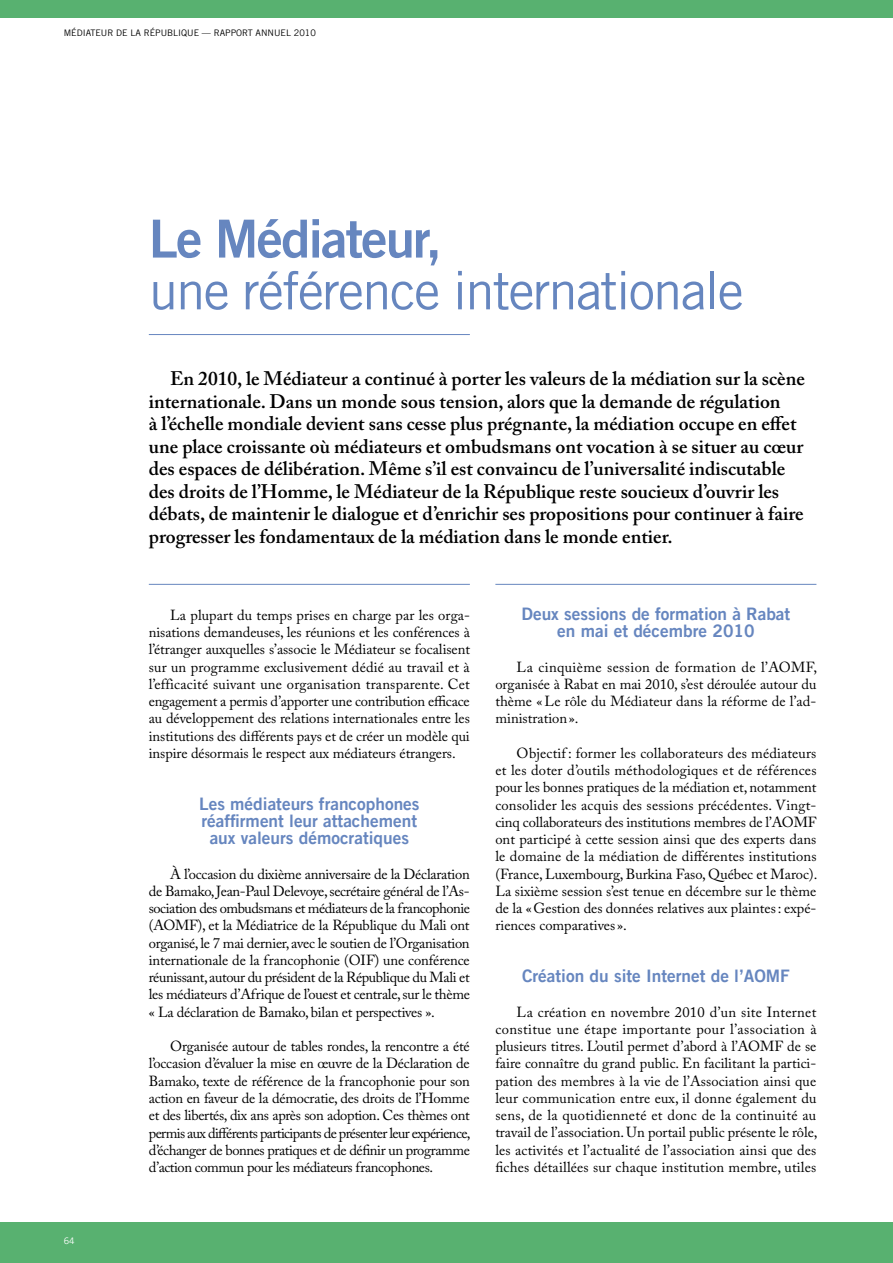
<style>
.page{position:relative;width:893px;height:1263px;background:#fff}
.page>*{position:absolute;margin:0;border:0;box-sizing:border-box;transform-origin:0 0}
.t1{font:52.5px "Trade Gothic LT Com";letter-spacing:-.035em;color:#6686bf}
.t2{font:52.5px "Trade Gothic LT Com Bd 2";letter-spacing:-.035em;color:#6686bf}
.t3{font:600 19.5px/22.5px "Adobe Caslon Pro";color:#000}
.t4{font:17.25px/17.2px "Trade Gothic LT Com Bd 2";color:#6686bf;text-align:center}
.t5{font:14.55px/17.2px "Adobe Caslon Pro";letter-spacing:-.005em;color:#000;text-align:justify}
.t6{font:9px "Trade Gothic LT Com";color:#000}
.t7{font:9px "Trade Gothic LT Com";color:#fff}
</style>
<div class="page">
<div style="left:0;top:0;width:893px;height:17px;background:#58b170"></div>
<div style="left:0;top:1222px;width:893px;height:41px;background:#58b170"></div>
<hr style="left:149px;top:334px;width:321px;height:1px;background:#6686bf">
<hr style="left:495px;top:584px;width:321px;height:1px;background:#6686bf">
<hr style="left:149px;top:584px;width:321px;height:1px;background:#6686bf">
<p class="t6" style="left:64px;top:27px;width:254px">Médiateur de la république — Rapport annuel 2010</p>
<h1 class="t2" style="left:149px;top:206px;width:294px">Le Médiateur,</h1>
<h1 class="t1" style="left:149px;top:259px;width:596px">une référence internationale</h1>
<p class="t3" style="left:149px;top:367px;width:657px;text-indent:21px">En 2010, le Médiateur a continué à porter les valeurs de la médiation sur la scène internationale. Dans un monde sous tension, alors que la demande de régulation<br>à l’échelle mondiale devient sans cesse plus prégnante, la médiation occupe en effet une place croissante où médiateurs et ombudsmans ont vocation à se situer au cœur des espaces de délibération. Même s’il est convaincu de l’universalité indiscutable des droits de l’Homme, le Médiateur de la République reste soucieux d’ouvrir les débats, de maintenir le dialogue et d’enrichir ses propositions pour continuer à faire progresser les fondamentaux de la médiation dans le monde entier.</p>
<p class="t7" style="left:64px;top:1235px;width:12px">64</p>
<p class="t5" style="left:149px;top:606px;width:323px;text-indent:21px">La plupart du temps prises en charge par les orga&shy;nisations demandeuses, les réunions et les conférences à l’étranger auxquelles s’associe le Médiateur se focalisent sur un programme exclusivement dédié au travail et à l’efficacité suivant une organisation transparente. Cet engagement a permis d’apporter une contribution efficace au développement des relations internationales entre les institutions des différents pays et de créer un modèle qui inspire désormais le respect aux médiateurs étrangers.</p>
<p class="t4" style="left:199px;top:794px;width:222px">Les médiateurs francophones réaffirment leur attachement aux valeurs démocratiques</p>
<p class="t5" style="left:149px;top:865px;width:323px;text-indent:21px">À l’occasion du dixième anniversaire de la Déclaration de Bamako, Jean-Paul Delevoye, secrétaire général de l’As&shy;sociation des ombudsmans et médiateurs de la francophonie (AOMF), et la Médiatrice de la République du Mali ont organisé, le 7 mai dernier, avec le soutien de l’Organisation internationale de la francophonie (OIF) une conférence réunissant, autour du président de la République du Mali et les médiateurs d’Afrique de l’ouest et centrale, sur le thème « La déclaration de Bamako, bilan et perspectives ».</p>
<p class="t5" style="left:149px;top:1037px;width:323px;text-indent:21px">Organisée autour de tables rondes, la rencontre a été l’occasion d’évaluer la mise en œuvre de la Déclaration de Bamako, texte de référence de la francophonie pour son action en faveur de la démocratie, des droits de l’Homme et des libertés, dix ans après son adoption. Ces thèmes ont permis aux différents participants de présenter leur expérience, d’échanger de bonnes pratiques et de définir un programme d’action commun pour les médiateurs francophones.</p>
<p class="t4" style="left:521px;top:605px;width:270px">Deux sessions de formation à Rabat en mai et décembre 2010</p>
<p class="t5" style="left:495px;top:658px;width:323px;text-indent:21px">La cinquième session de formation de l’AOMF, organisée à Rabat en mai 2010, s’est déroulée autour du thème «Le rôle du Médiateur dans la réforme de l’ad&shy;ministration».</p>
<p class="t5" style="left:495px;top:744px;width:324px;text-indent:21px">Objectif: former les collaborateurs des médiateurs et les doter d’outils méthodologiques et de références pour les bonnes pratiques de la médiation et, notamment consolider les acquis des sessions précédentes. Vingt&shy;cinq collaborateurs des institutions membres de l’AOMF ont participé à cette session ainsi que des experts dans le domaine de la médiation de différentes institutions (France, Luxembourg, Burkina Faso, Québec et Maroc).<br>La sixième session s’est tenue en décembre sur le thème de la «Gestion des données relatives aux plaintes: expé&shy;riences comparatives ».</p>
<p class="t4" style="left:522px;top:967px;width:269px">Création du site Internet de l’AOMF</p>
<p class="t5" style="left:495px;top:1003px;width:324px;text-indent:21px">La création en novembre 2010 d’un site Internet constitue une étape importante pour l’association à plusieurs titres. L’outil permet d’abord à l’AOMF de se faire connaître du grand public. En facilitant la partici&shy;pation des membres à la vie de l’Association ainsi que leur communication entre eux, il donne également du sens, de la quotidienneté et donc de la continuité au travail de l’association. Un portail public présente le rôle, les activités et l’actualité de l’association ainsi que des fiches détaillées sur chaque institution membre, utiles</p>
</div>
